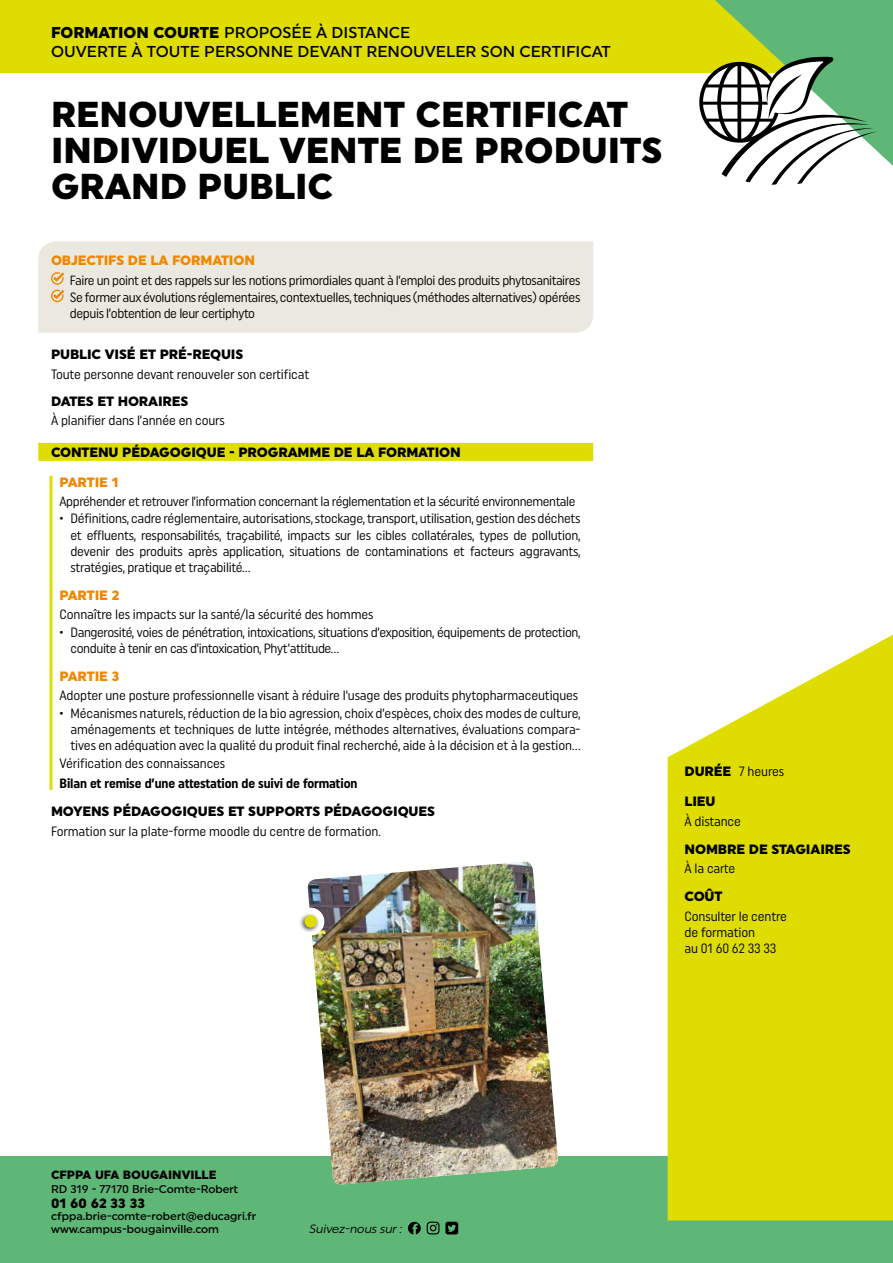
<style>
.page{position:relative;width:893px;height:1263px;background:#fff}
.page>*{position:absolute;margin:0;border:0;box-sizing:border-box;transform-origin:0 0}
.t1{font:900 36px/36px "Uniform";color:#000}
.t2{font:500 15.75px/18.9px "Uniform";color:#000}
.t3{font:13.5px/16.2px "Uniform Condensed";letter-spacing:-.02em;color:#000}
.t4{font:900 13.5px "Uniform";letter-spacing:-.01em;color:#000}
.t5{font:700 13.5px "Uniform Condensed";letter-spacing:-.01em;color:#000}
.t6{font:900 13.5px "Uniform";letter-spacing:-.01em;color:#f18700}
.t7{font:13.35px "Uniform Condensed";letter-spacing:-.03em;color:#000}
.t8{font:900 12px "Uniform";color:#000}
.t9{font:italic 12px "Uniform";color:#000}
.t10{font:500 11.25px/13.5px "Uniform";color:#000}
.s1{font-weight:900}
.s2{font-family:"Uniform";font-weight:900}
</style>
<div class="page">
<div style="left:0;top:1157px;width:893px;height:106px;background:#5eb776"></div>
<svg style="left:668px;top:634px;width:225px;height:586px;fill:#dedc00"></svg>
<div style="left:0;top:0;width:872px;height:72px;background:#dedc00"></div>
<svg style="left:408px;top:1221px;width:13px;height:13px"></svg>
<svg style="left:427px;top:1221px;width:12px;height:13px"></svg>
<svg style="left:445px;top:1222px;width:13px;height:12px"></svg>
<div style="left:38px;top:241px;width:555px;height:92px;background:#ebe9df"></div>
<div style="left:38px;top:443px;width:555px;height:18px;background:#dedc00"></div>
<svg style="left:51px;top:272px;width:13px;height:30px"></svg>
<hr style="left:50px;top:476px;width:3px;height:314px;background:#dedc00">
<svg style="left:692px;top:0;width:201px;height:185px"></svg>
<img style="left:307px;top:862px;width:252px;height:323px">
<div style="left:298px;top:912px;width:22px;height:21px;background:#000;opacity:.75"></div>
<div style="left:304px;top:915px;width:13px;height:13px;background:#dedc00;border-radius:50%"></div>
<p class="t2" style="left:51px;top:23px;width:561px"><span class="s1">FORMATION COURTE</span> PROPOSÉE À DISTANCE<br>OUVERTE À TOUTE PERSONNE DEVANT RENOUVELER SON CERTIFICAT</p>
<h1 class="t1" style="left:51px;top:96px;width:613px">RENOUVELLEMENT CERTIFICAT<br>INDIVIDUEL VENTE DE PRODUITS<br>GRAND PUBLIC</h1>
<p class="t6" style="left:51px;top:252px;width:205px">OBJECTIFS DE LA FORMATION</p>
<p class="t7" style="left:70px;top:272px;width:512px">Faire un point et des rappels sur les notions primordiales quant à l’emploi des produits phytosanitaires</p>
<p class="t3" style="left:70px;top:289px;width:512px">Se former aux évolutions réglementaires, contextuelles, techniques (méthodes alternatives) opérées depuis l’obtention de leur certiphyto</p>
<p class="t4" style="left:51px;top:346px;width:194px">PUBLIC VISÉ ET PRÉ-REQUIS</p>
<p class="t3" style="left:51px;top:365px;width:260px">Toute personne devant renouveler son certificat</p>
<p class="t4" style="left:51px;top:393px;width:139px">DATES ET HORAIRES</p>
<p class="t3" style="left:51px;top:411px;width:175px">À planifier dans l’année en cours</p>
<p class="t4" style="left:51px;top:444px;width:411px">CONTENU PÉDAGOGIQUE - PROGRAMME DE LA FORMATION</p>
<p class="t6" style="left:60px;top:474px;width:61px">PARTIE 1</p>
<p class="t7" style="left:60px;top:493px;width:517px">Appréhender et retrouver l’information concernant la réglementation et la sécurité environnementale</p>
<p class="t3" style="left:71px;top:510px;width:511px;text-align:justify;text-indent:-11px">• Définitions, cadre réglementaire, autorisations, stockage, transport, utilisation, gestion des déchets et effluents, responsabilités, traçabilité, impacts sur les cibles collatérales, types de pollution, devenir des produits après application, situations de contaminations et facteurs aggravants, stratégies, pratique et traçabilité...</p>
<p class="t6" style="left:60px;top:587px;width:61px">PARTIE 2</p>
<p class="t3" style="left:60px;top:606px;width:315px">Connaître les impacts sur la santé/la sécurité des hommes</p>
<p class="t3" style="left:71px;top:624px;width:511px;text-indent:-11px">• Dangerosité, voies de pénétration, intoxications, situations d’exposition, équipements de protection, conduite à tenir en cas d’intoxication, Phyt’attitude...</p>
<p class="t6" style="left:60px;top:668px;width:61px">PARTIE 3</p>
<p class="t3" style="left:60px;top:687px;width:520px">Adopter une posture professionnelle visant à réduire l’usage des produits phytopharmaceutiques</p>
<p class="t3" style="left:71px;top:705px;width:511px;text-align:justify;text-indent:-11px">• Mécanismes naturels, réduction de la bio agression, choix d’espèces, choix des modes de culture, aménagements et techniques de lutte intégrée, méthodes alternatives, évaluations compara&shy;tives en adéquation avec la qualité du produit final recherché, aide à la décision et à la gestion...</p>
<p class="t3" style="left:60px;top:755px;width:167px">Vérification des connaissances</p>
<p class="t5" style="left:60px;top:775px;width:299px">Bilan et remise d’une attestation de suivi de formation</p>
<p class="t4" style="left:51px;top:803px;width:386px">MOYENS PÉDAGOGIQUES ET SUPPORTS PÉDAGOGIQUES</p>
<p class="t3" style="left:51px;top:822px;width:331px">Formation sur la plate-forme moodle du centre de formation.</p>
<p class="t3" style="left:685px;top:763px;width:101px"><span class="s2">DURÉE</span> 7 heures</p>
<p class="t4" style="left:685px;top:793px;width:32px">LIEU</p>
<p class="t3" style="left:685px;top:813px;width:58px">À distance</p>
<p class="t4" style="left:685px;top:841px;width:168px">NOMBRE DE STAGIAIRES</p>
<p class="t3" style="left:685px;top:860px;width:52px">À la carte</p>
<p class="t4" style="left:685px;top:888px;width:39px">COÛT</p>
<p class="t3" style="left:685px;top:908px;width:104px">Consulter le centre de formation<br>au 01 60 62 33 33</p>
<p class="t8" style="left:51px;top:1168px;width:167px">CFPPA UFA BOUGAINVILLE</p>
<p class="t10" style="left:51px;top:1182px;width:189px">RD 319 - 77170 Brie-Comte-Robert</p>
<p class="t4" style="left:51px;top:1195px;width:96px">01 60 62 33 33</p>
<p class="t10" style="left:51px;top:1209px;width:207px">cfppa.brie-comte-robert@educagri.fr www.campus-bougainville.com</p>
<p class="t9" style="left:309px;top:1221px;width:97px">Suivez-nous sur:</p>
</div>
